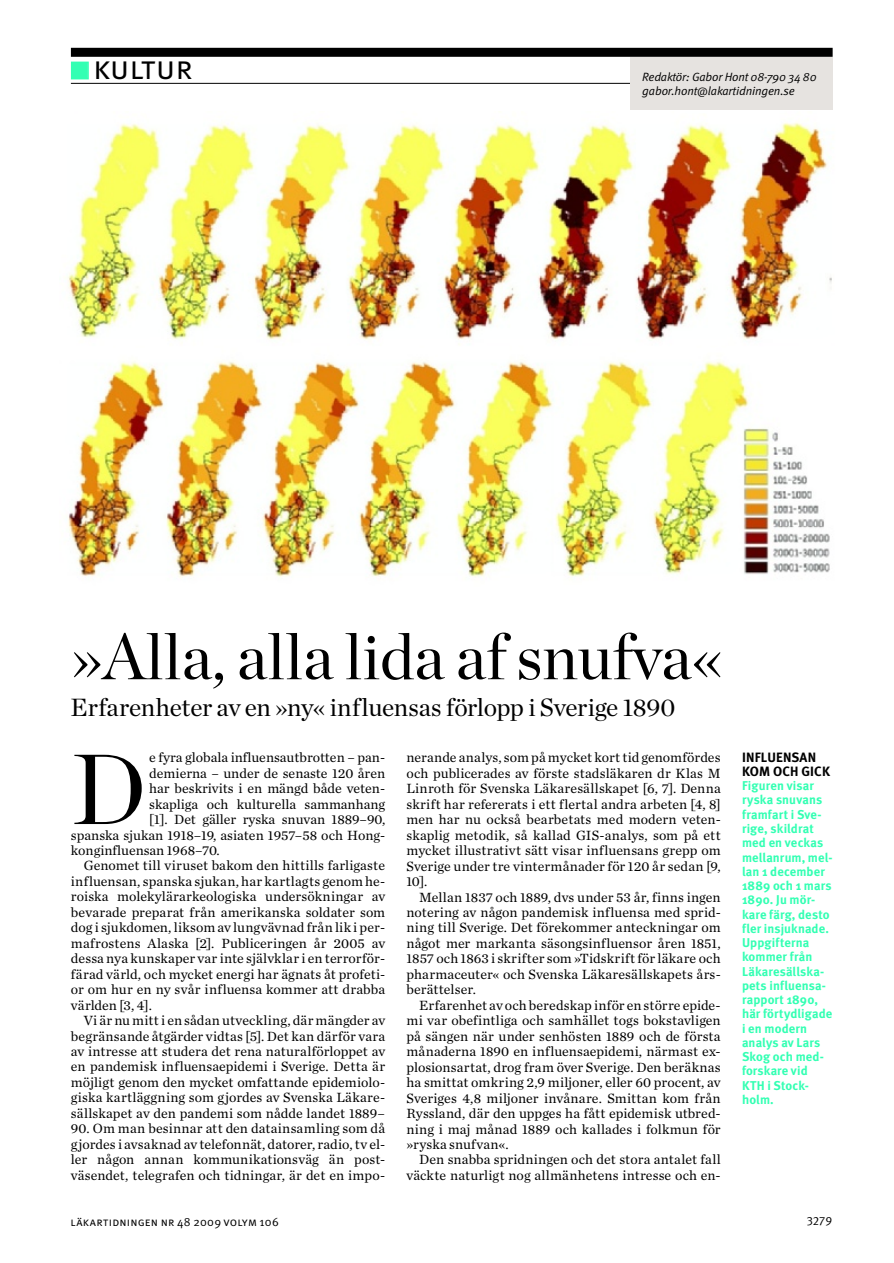
<style>
.page{position:relative;width:894px;height:1263px;background:#fff}
.page>*{position:absolute;margin:0;border:0;box-sizing:border-box;transform-origin:0 0}
.t1{font:99.3px "Chronicle LT Display";color:#000}
.t2{font:64.5px "Chronicle LT Display";letter-spacing:-.005em;color:#000}
.t3{font:33px "Meta LT Normal Small Caps";color:#000}
.t4{font:25.5px "Chronicle LT Deck";letter-spacing:-.015em;color:#000}
.t5{font:13.95px/15.5px "Chronicle LT Text";letter-spacing:.005em;color:#000;text-align:justify}
.t6{font:13.5px/14.2px "Meta LT Bold";letter-spacing:.01em;color:#000}
.t7{font:12.75px/14.2px "Meta LT Bold";letter-spacing:.01em;color:#33ffb3}
.t8{font:italic 12px/13.5px "Meta LT Normal";letter-spacing:-.01em;color:#000}
.t9{font:12px "Meta LT Normal Small Caps";letter-spacing:.02em;color:#000}
.t10{font:12px "Meta LT Normal Utilities";color:#000}
.s1{color:#33ffb3}
</style>
<div class="page">
<img style="left:68px;top:122px;width:764px;height:456px">
<div style="left:71px;top:48px;width:761px;height:9px;background:#000"></div>
<hr style="left:71px;top:83px;width:761px;height:1px;background:#000">
<div style="left:71px;top:62px;width:18px;height:17px;border:2px solid #33ffb3"></div>
<div style="left:629px;top:57px;width:203px;height:52px;background:#e6e3e0"></div>
<h3 class="t3" style="left:71px;top:49px;width:123px"><span class="s1">■</span> kultur</h3>
<p class="t8" style="left:642px;top:70px;width:176px">Redaktör: Gabor Hont 08-790 34 80 gabor.hont@lakartidningen.se</p>
<h2 class="t2" style="left:71px;top:616px;width:654px">»Alla, alla lida af snufva«</h2>
<h3 class="t4" style="left:71px;top:692px;width:606px">Erfarenheter av en »ny« influensas förlopp i Sverige 1890</h3>
<h1 class="t1" style="left:71px;top:727px;width:77px">D</h1>
<p class="t5" style="left:149px;top:749px;width:237px">e fyra globala influensautbrotten – pan-</p>
<p class="t5" style="left:149px;top:765px;width:237px">demierna – under de senaste 120 åren</p>
<p class="t5" style="left:149px;top:780px;width:237px">har beskrivits i en mängd både veten-</p>
<p class="t5" style="left:149px;top:796px;width:237px">skapliga och kulturella sammanhang</p>
<p class="t5" style="left:149px;top:811px;width:237px">[1]. Det gäller ryska snuvan 1889–90,</p>
<p class="t5" style="left:71px;top:827px;width:316px">spanska sjukan 1918–19, asiaten 1957–58 och Hong-</p>
<p class="t5" style="left:71px;top:842px;width:150px">konginfluensan 1968–70.</p>
<p class="t5" style="left:84px;top:858px;width:303px">Genomet till viruset bakom den hittills farligaste</p>
<p class="t5" style="left:71px;top:873px;width:316px">influensan, spanska sjukan, har kartlagts genom he-</p>
<p class="t5" style="left:71px;top:888px;width:316px">roiska molekylärarkeologiska undersökningar av</p>
<p class="t5" style="left:71px;top:904px;width:315px">bevarade preparat från amerikanska soldater som</p>
<p class="t5" style="left:71px;top:919px;width:316px">dog i sjukdomen, liksom av lungvävnad från lik i per-</p>
<p class="t5" style="left:71px;top:935px;width:315px">mafrostens Alaska [2]. Publiceringen år 2005 av</p>
<p class="t5" style="left:71px;top:950px;width:316px">dessa nya kunskaper var inte självklar i en terrorför-</p>
<p class="t5" style="left:71px;top:966px;width:316px">färad värld, och mycket energi har ägnats åt profeti-</p>
<p class="t5" style="left:71px;top:981px;width:315px">or om hur en ny svår influensa kommer att drabba</p>
<p class="t5" style="left:71px;top:997px;width:82px">världen [3, 4].</p>
<p class="t5" style="left:84px;top:1012px;width:303px">Vi är nu mitt i en sådan utveckling, där mängder av</p>
<p class="t5" style="left:71px;top:1028px;width:315px">begränsande åtgärder vidtas [5]. Det kan därför vara</p>
<p class="t5" style="left:71px;top:1043px;width:315px">av intresse att studera det rena naturalförloppet av</p>
<p class="t5" style="left:71px;top:1058px;width:315px">en pandemisk influensaepidemi i Sverige. Detta är</p>
<p class="t5" style="left:71px;top:1074px;width:316px">möjligt genom den mycket omfattande epidemiolo-</p>
<p class="t5" style="left:71px;top:1089px;width:316px">giska kartläggning som gjordes av Svenska Läkare-</p>
<p class="t5" style="left:71px;top:1105px;width:315px">sällskapet av den pandemi som nådde landet 1889–</p>
<p class="t5" style="left:71px;top:1120px;width:316px">90. Om man besinnar att den datainsamling som då gjordes i avsaknad av telefonnät, datorer, radio, tv el&shy;ler någon annan kommunikationsväg än post&shy;väsendet, telegrafen och tidningar, är det en impo-</p>
<p class="t5" style="left:406px;top:749px;width:316px">nerande analys, som på mycket kort tid genomfördes och publicerades av förste stadsläkaren dr Klas M Linroth för Svenska Läkaresällskapet [6, 7]. Denna skrift har refererats i ett flertal andra arbeten [4, 8] men har nu också bearbetats med modern veten&shy;skaplig metodik, så kallad GIS-analys, som på ett mycket illustrativt sätt visar influensans grepp om Sverige under tre vintermånader för 120 år sedan [9, 10].</p>
<p class="t5" style="left:406px;top:889px;width:316px;text-indent:13px">Mellan 1837 och 1889, dvs under 53 år, finns ingen notering av någon pandemisk influensa med sprid&shy;ning till Sverige. Det förekommer anteckningar om något mer markanta säsongsinfluensor åren 1851, 1857 och 1863 i skrifter som »Tidskrift för läkare och pharmaceuter« och Svenska Läkaresällskapets års&shy;berättelser.</p>
<p class="t5" style="left:406px;top:997px;width:316px;text-indent:13px">Erfarenhet av och beredskap inför en större epide&shy;mi var obefintliga och samhället togs bokstavligen på sängen när under senhösten 1889 och de första månaderna 1890 en influensaepidemi, närmast ex&shy;plosionsartat, drog fram över Sverige. Den beräknas ha smittat omkring 2,9 miljoner, eller 60 procent, av Sveriges 4,8 miljoner invånare. Smittan kom från Ryssland, där den uppges ha fått epidemisk utbred&shy;ning i maj månad 1889 och kallades i folkmun för »ryska snufvan«.</p>
<p class="t5" style="left:406px;top:1151px;width:316px;text-align:right">Den snabba spridningen och det stora antalet fall väckte naturligt nog allmänhetens intresse och en-</p>
<p class="t6" style="left:741px;top:749px;width:89px">INFLUENSAN<br>KOM OCH GICK</p>
<p class="t7" style="left:741px;top:778px;width:92px">Figuren visar ryska snuvans framfart i Sve&shy;rige, skildrat med en veckas mellanrum, mel&shy;lan 1 december<br>1889 och 1 mars<br>1890. Ju mör&shy;kare färg, desto fler insjuknade.<br>Uppgifterna kommer från<br>Läkaresällska&shy;pets influensa&shy;rapport 1890, här förtydligade i en modern analys av Lars<br>Skog och med&shy;forskare vid<br>KTH i Stock&shy;holm.</p>
<p class="t9" style="left:71px;top:1214px;width:210px">läkartidningen nr 48 2009 volym 106</p>
<p class="t10" style="left:806px;top:1214px;width:27px">3279</p>
</div>
